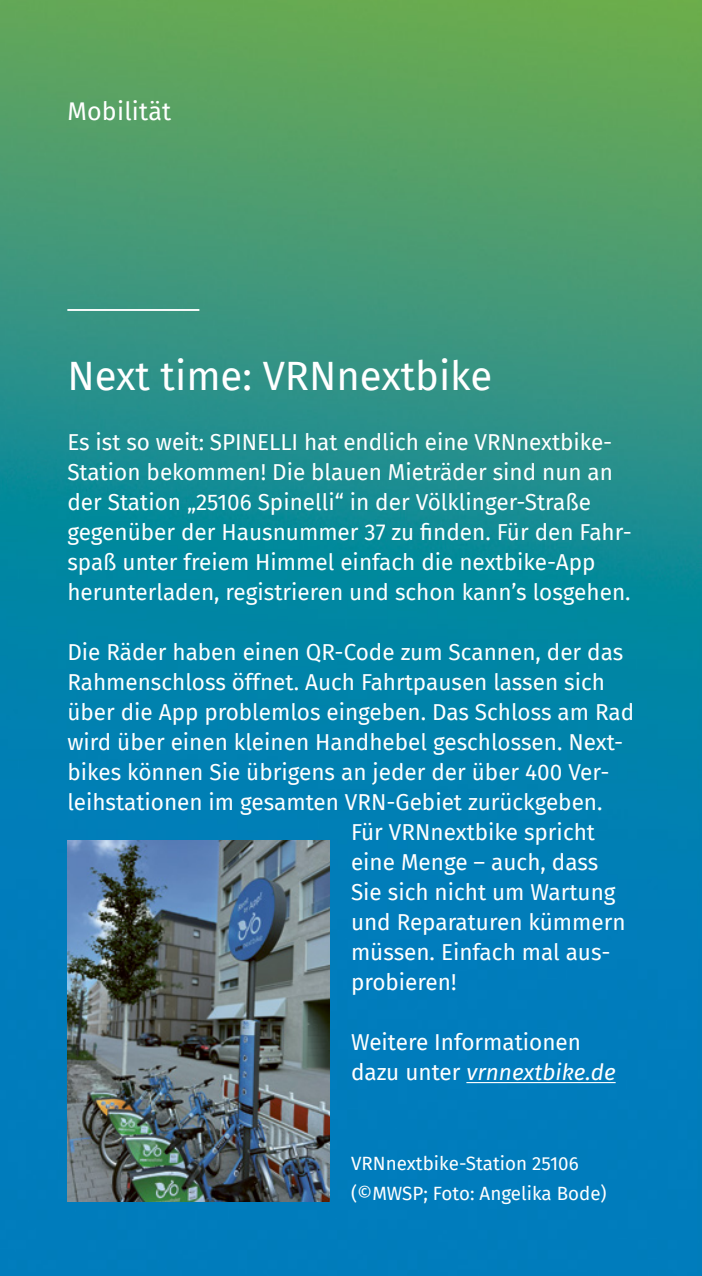
<style>
.page{position:relative;width:702px;height:1276px;background:#fff}
.page>*{position:absolute;margin:0;border:0;box-sizing:border-box;transform-origin:0 0}
.t1{font:40px "Fira Sans";color:#fff}
.t2{font:25px "Fira Sans";letter-spacing:.01em;color:#fff}
.t3{font:22.5px/30px "Fira Sans";color:#fff}
.t4{font:18.75px "Fira Sans";color:#fff}
.s1{font-style:italic}
</style>
<div class="page">
<img style="left:0;top:0;width:702px;height:1276px">
<hr style="left:466px;top:1082px;width:149px;height:1px;background:#fff">
<hr style="left:67px;top:309px;width:132px;height:2px;background:#fff">
<img style="left:67px;top:840px;width:263px;height:361px">
<p class="t2" style="left:67px;top:92px;width:105px">Mobilität</p>
<p class="t1" style="left:67px;top:346px;width:426px">Next time: VRNnextbike</p>
<p class="t3" style="left:67px;top:427px;width:566px">Es ist so weit: SPINELLI hat endlich eine VRNnextbike-Station bekommen! Die blauen Mieträder sind nun an der Station „25106 Spinelli“ in der Völklinger-Straße gegenüber der Hausnummer 37 zu finden. Für den Fahr&shy;spaß unter freiem Himmel einfach die nextbike-App herunterladen, registrieren und schon kann’s losgehen.</p>
<p class="t3" style="left:67px;top:637px;width:557px">Die Räder haben einen QR-Code zum Scannen, der das</p>
<p class="t3" style="left:67px;top:667px;width:539px">Rahmenschloss öffnet. Auch Fahrtpausen lassen sich</p>
<p class="t3" style="left:67px;top:697px;width:568px">über die App problemlos eingeben. Das Schloss am Rad</p>
<p class="t3" style="left:67px;top:727px;width:557px">wird über einen kleinen Handhebel geschlossen. Next-</p>
<p class="t3" style="left:67px;top:757px;width:543px">bikes können Sie übrigens an jeder der über 400 Ver-</p>
<p class="t3" style="left:67px;top:787px;width:536px">leihstationen im gesamten VRN-Gebiet zurückgeben.</p>
<p class="t3" style="left:351px;top:817px;width:245px">Für VRNnextbike spricht</p>
<p class="t3" style="left:351px;top:847px;width:249px">eine Menge – auch, dass</p>
<p class="t3" style="left:351px;top:877px;width:266px">Sie sich nicht um Wartung</p>
<p class="t3" style="left:351px;top:907px;width:276px">und Reparaturen kümmern</p>
<p class="t3" style="left:351px;top:937px;width:261px">müssen. Einfach mal aus-</p>
<p class="t3" style="left:351px;top:967px;width:107px">probieren!</p>
<p class="t3" style="left:351px;top:1027px;width:266px">Weitere Informationen dazu unter <span class="s1">vrnnextbike.de</span></p>
<p class="t4" style="left:351px;top:1149px;width:229px">VRNnextbike-Station 25106</p>
<p class="t4" style="left:351px;top:1179px;width:257px">(©MWSP; Foto: Angelika Bode)</p>
</div>
